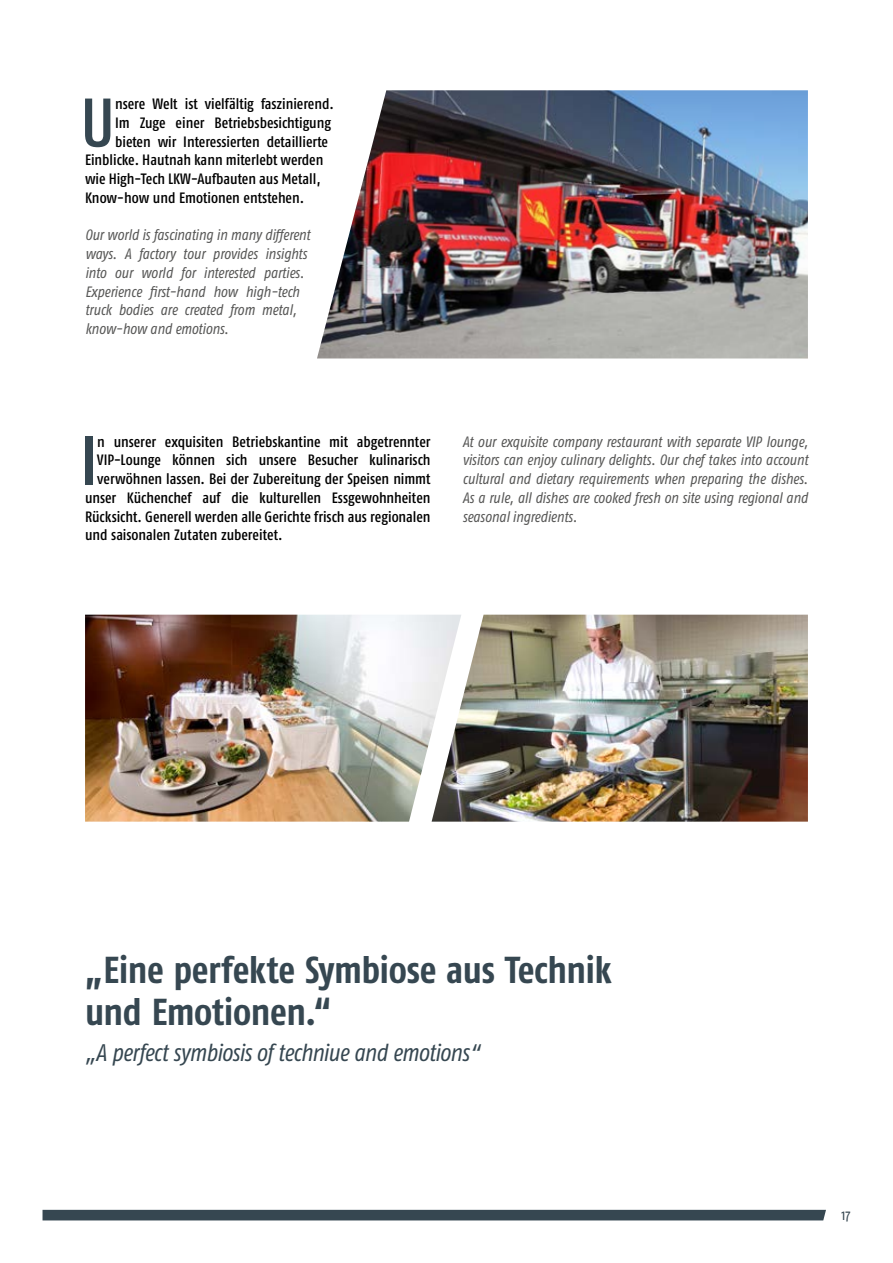
<style>
.page{position:relative;width:893px;height:1263px;background:#fff}
.page>*{position:absolute;margin:0;border:0;box-sizing:border-box;transform-origin:0 0}
.t1{font:500 condensed 68.55px "Fago Pro";color:#364751}
.t2{font:700 condensed 37.5px/42px "Fago Pro";letter-spacing:-.01em;color:#364751}
.t3{font:italic condensed 24px "Fago Pro";letter-spacing:-.02em;color:#364751}
.t4{font:500 condensed 15px "Fago Pro";letter-spacing:-.005em;color:#000}
.t5{font:italic condensed 15px/18.8px "Fago Pro";letter-spacing:-.005em;color:#575756;text-align:justify}
.t6{font:condensed 15px "Fago Pro";color:#364751}
</style>
<div class="page">
<div style="left:43px;top:1210px;width:783px;height:10px;background:#364751"></div>
<img style="left:317px;top:90px;width:491px;height:268px">
<img style="left:85px;top:615px;width:347px;height:207px">
<img style="left:432px;top:615px;width:376px;height:207px">
<h1 class="t1" style="left:80px;top:81px;width:36px">U</h1>
<p class="t4" style="left:115px;top:95px;width:220px">nsere Welt ist vielfältig faszinierend.</p>
<p class="t4" style="left:115px;top:114px;width:217px">Im Zuge einer Betriebsbesichtigung</p>
<p class="t4" style="left:115px;top:132px;width:214px">bieten wir Interessierten detaillierte</p>
<p class="t4" style="left:85px;top:151px;width:240px">Einblicke. Hautnah kann miterlebt werden</p>
<p class="t4" style="left:85px;top:170px;width:237px">wie High-Tech LKW-Aufbauten aus Metall,</p>
<p class="t4" style="left:85px;top:189px;width:221px">Know-how und Emotionen entstehen.</p>
<p class="t5" style="left:85px;top:226px;width:227px;text-align:left">Our world is fascinating in many different ways. A factory tour provides insights into our world for interested parties.<br>Experience first-hand how high-tech truck bodies are created from metal, know-how and emotions.</p>
<h1 class="t1" style="left:80px;top:419px;width:19px">I</h1>
<p class="t4" style="left:97px;top:432px;width:335px">n unserer exquisiten Betriebskantine mit abgetrennter</p>
<p class="t4" style="left:97px;top:451px;width:335px">VIP-Lounge können sich unsere Besucher kulinarisch</p>
<p class="t4" style="left:97px;top:470px;width:335px">verwöhnen lassen. Bei der Zubereitung der Speisen nimmt</p>
<p class="t4" style="left:85px;top:489px;width:347px">unser Küchenchef auf die kulturellen Essgewohnheiten</p>
<p class="t4" style="left:85px;top:507px;width:347px">Rücksicht. Generell werden alle Gerichte frisch aus regionalen</p>
<p class="t4" style="left:85px;top:526px;width:199px">und saisonalen Zutaten zubereitet.</p>
<p class="t5" style="left:462px;top:432px;width:347px">At our exquisite company restaurant with separate VIP lounge, visitors can enjoy culinary delights. Our chef takes into account cultural and dietary requirements when preparing the dishes.<br>As a rule, all dishes are cooked fresh on site using regional and seasonal ingredients.</p>
<h2 class="t2" style="left:85px;top:948px;width:528px">„Eine perfekte Symbiose aus Technik und Emotionen.“</h2>
<h3 class="t3" style="left:85px;top:1038px;width:396px">„A perfect symbiosis of techniue and emotions“</h3>
<p class="t6" style="left:841px;top:1206px;width:11px">17</p>
</div>
